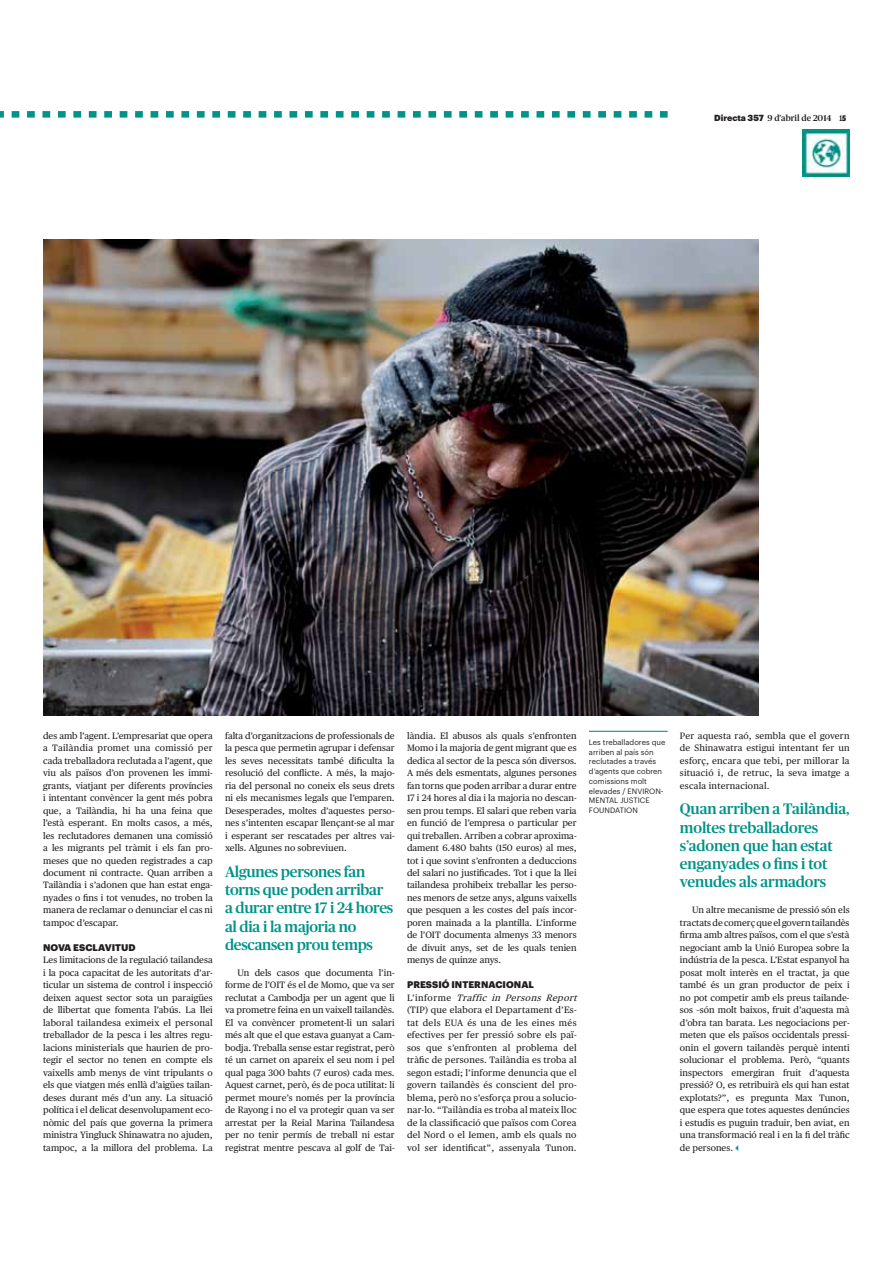
<style>
.page{position:relative;width:893px;height:1263px;background:#fff}
.page>*{position:absolute;margin:0;border:0;box-sizing:border-box;transform-origin:0 0}
.t1{font:500 15.15px/18.3px "Publico";letter-spacing:-.02em;color:#009388}
.t2{font:900 9.45px "Graphik";letter-spacing:.005em;color:#231f20}
.t3{font:9.3px/12.5px "Publico Text";letter-spacing:.02em;color:#231f20;text-align:justify}
.t4{font:500 8.7px "Publico";color:#231f20}
.t5{font:7.65px/9.8px "Graphik";color:#231f20}
.s1{font-family:"Graphik";font-weight:900}
.s2{font-family:"Local Gothic";font-weight:400}
.s3{font-style:italic}
</style>
<div class="page">
<svg style="left:0;top:111px;width:668px;height:7px"></svg>
<img style="left:803px;top:130px;width:46px;height:47px">
<hr style="left:589px;top:731px;width:79px;height:1px;background:#009388">
<img style="left:43px;top:239px;width:715px;height:477px">
<p class="t4" style="left:714px;top:114px;width:134px"><span class="s1">Directa 357</span> 9 d’abril de 2014 <span class="s2">15</span></p>
<p class="t3" style="left:43px;top:730px;width:171px">des amb l’agent. L’empresariat que opera a Tailàndia promet una comissió per cada treballadora reclutada a l’agent, que viu als països d’on provenen les immi&shy;grants, viatjant per diferents províncies i intentant convèncer la gent més pobra que, a Tailàndia, hi ha una feina que l’està esperant. En molts casos, a més, les reclutadores demanen una comissió a les migrants pel tràmit i els fan pro&shy;meses que no queden registrades a cap document ni contracte. Quan arriben a Tailàndia i s’adonen que han estat enga&shy;nyades o fins i tot venudes, no troben la manera de reclamar o denunciar el cas ni tampoc d’escapar.</p>
<p class="t2" style="left:43px;top:944px;width:94px">NOVA ESCLAVITUD</p>
<p class="t3" style="left:43px;top:955px;width:171px">Les limitacions de la regulació tailandesa i la poca capacitat de les autoritats d’ar&shy;ticular un sistema de control i inspecció deixen aquest sector sota un paraigües de llibertat que fomenta l’abús. La llei laboral tailandesa eximeix el personal treballador de la pesca i les altres regu&shy;lacions ministerials que haurien de pro&shy;tegir el sector no tenen en compte els vaixells amb menys de vint tripulants o els que viatgen més enllà d’aigües tailan&shy;deses durant més d’un any. La situació política i el delicat desenvolupament eco&shy;nòmic del país que governa la primera ministra Yingluck Shinawatra no ajuden, tampoc, a la millora del problema. La</p>
<p class="t3" style="left:225px;top:730px;width:171px">falta d’organitzacions de professionals de la pesca que permetin agrupar i defensar les seves necessitats també dificulta la resolució del conflicte. A més, la majo&shy;ria del personal no coneix els seus drets ni els mecanismes legals que l’emparen.<br>Desesperades, moltes d’aquestes perso&shy;nes s’intenten escapar llençant-se al mar i esperant ser rescatades per altres vai&shy;xells. Algunes no sobreviuen.</p>
<h1 class="t1" style="left:225px;top:864px;width:170px">Algunes persones fan torns que poden arribar a durar entre 17 i 24 hores al dia i la majoria no descansen prou temps</h1>
<p class="t3" style="left:225px;top:967px;width:171px;text-indent:12px">Un dels casos que documenta l’in&shy;forme de l’OIT és el de Momo, que va ser reclutat a Cambodja per un agent que li va prometre feina en un vaixell tailandès.<br>El va convèncer prometent-li un salari més alt que el que estava guanyat a Cam&shy;bodja. Treballa sense estar registrat, però té un carnet on apareix el seu nom i pel qual paga 300 bahts (7 euros) cada mes.<br>Aquest carnet, però, és de poca utilitat: li permet moure’s només per la província de Rayong i no el va protegir quan va ser arrestat per la Reial Marina Tailandesa per no tenir permís de treball ni estar registrat mentre pescava al golf de Tai-</p>
<p class="t3" style="left:407px;top:730px;width:171px">làndia. El abusos als quals s’enfronten Momo i la majoria de gent migrant que es dedica al sector de la pesca són diversos.<br>A més dels esmentats, algunes persones fan torns que poden arribar a durar entre 17 i 24 hores al dia i la majoria no descan&shy;sen prou temps. El salari que reben varia en funció de l’empresa o particular per qui treballen. Arriben a cobrar aproxima&shy;dament 6.480 bahts (150 euros) al mes, tot i que sovint s’enfronten a deduccions del salari no justificades. Tot i que la llei tailandesa prohibeix treballar les perso&shy;nes menors de setze anys, alguns vaixells que pesquen a les costes del país incor&shy;poren mainada a la plantilla. L’informe de l’OIT documenta almenys 33 menors de divuit anys, set de les quals tenien menys de quinze anys.</p>
<p class="t2" style="left:407px;top:981px;width:129px">PRESSIÓ INTERNACIONAL</p>
<p class="t3" style="left:407px;top:992px;width:174px;text-align:left">L ’ i n fo r m e <span class="s3">Traffic in Persons Report </span>(TIP) que elabora el Departament d’Es&shy;tat dels EUA és una de les eines més efectives per fer pressió sobre els paï&shy;sos que s’enfronten al problema del tràfic de persones. Tailàndia es troba al segon estadi; l’informe denuncia que el govern tailandès és conscient del pro&shy;blema, però no s’esforça prou a solucio&shy;nar-lo. “Tailàndia es troba al mateix lloc de la classificació que països com Corea del Nord o el Iemen, amb els quals no vol ser identificat”, assenyala Tunon.</p>
<p class="t5" style="left:589px;top:738px;width:78px">Les treballadores que arriben al país són reclutades a través d’agents que cobren comissions molt elevades / ENVIRON-<br>MENTAL JUSTICE<br>FOUNDATION</p>
<p class="t3" style="left:680px;top:730px;width:171px">Per aquesta raó, sembla que el govern de Shinawatra estigui intentant fer un esforç, encara que tebi, per millorar la situació i, de retruc, la seva imatge a escala internacional.</p>
<h1 class="t1" style="left:680px;top:801px;width:171px">Quan arriben a Tailàndia, moltes treballadores s’adonen que han estat enganyades o fins i tot venudes als armadors</h1>
<p class="t3" style="left:680px;top:905px;width:171px;text-indent:12px">Un altre mecanisme de pressió són els tractats de comerç que el govern tailandès firma amb altres països, com el que s’està negociant amb la Unió Europea sobre la indústria de la pesca. L’Estat espanyol ha posat molt interès en el tractat, ja que també és un gran productor de peix i no pot competir amb els preus tailande&shy;sos –són molt baixos, fruit d’aquesta mà d’obra tan barata. Les negociacions per&shy;meten que els països occidentals pressi&shy;onin el govern tailandès perquè intenti solucionar el problema. Però, “quants inspectors emergiran fruit d’aquesta pressió? O, es retribuirà els qui han estat explotats?”, es pregunta Max Tunon, que espera que totes aquestes denúncies i estudis es puguin traduir, ben aviat, en una transformació real i en la fi del tràfic de persones.</p>
</div>
